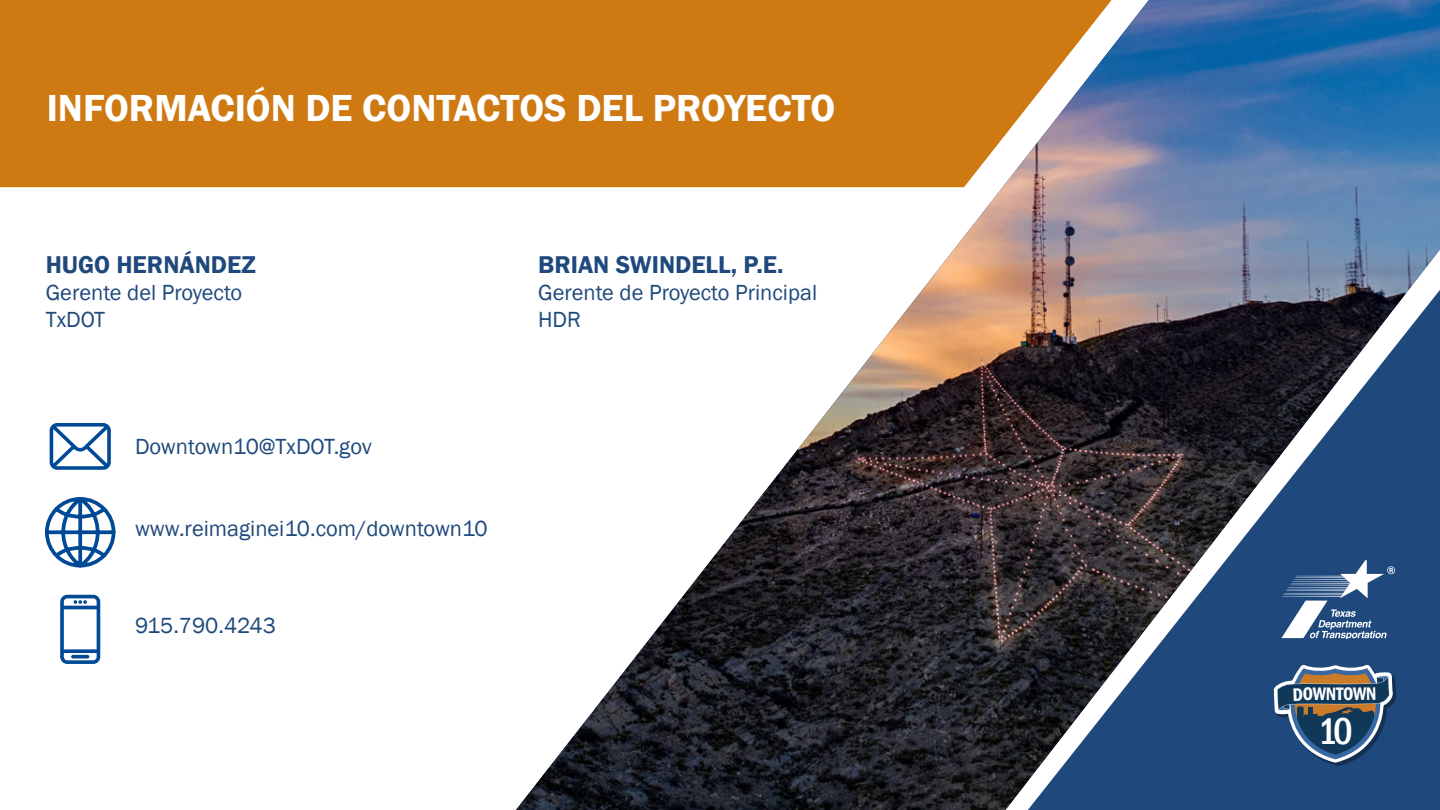
<style>
.page{position:relative;width:1440px;height:810px;background:#fff}
.page>*{position:absolute;margin:0;border:0;box-sizing:border-box;transform-origin:0 0}
.t1{font:600 38.75px "Franklin Gothic";color:#fff}
.t2{font:500 condensed 38.5px "Franklin Gothic";color:#fff}
.t3{font:600 25px "Franklin Gothic";color:#1f497d}
.t4{font:22.5px "Franklin Gothic";color:#1f497d}
.t5{font:600 condensed 18.62px "Franklin Gothic";color:#fff}
</style>
<div class="page">
<div style="left:0;top:0;width:516px;height:187px;background:#cf7913"></div>
<svg style="left:50px;top:423px;width:61px;height:47px"></svg>
<svg style="left:60px;top:595px;width:40px;height:69px"></svg>
<svg style="left:45px;top:497px;width:71px;height:71px"></svg>
<img style="left:516px;top:0;width:924px;height:810px">
<svg style="left:1028px;top:290px;width:412px;height:520px"></svg>
<svg style="left:1281px;top:560px;width:114px;height:78px"></svg>
<svg style="left:1271px;top:663px;width:124px;height:102px"></svg>
<p class="t1" style="left:47px;top:84px;width:790px">INFORMACIÓN DE CONTACTOS DEL PROYECTO</p>
<p class="t3" style="left:46px;top:249px;width:212px">HUGO HERNÁNDEZ</p>
<p class="t4" style="left:46px;top:279px;width:198px">Gerente del Proyecto</p>
<p class="t4" style="left:46px;top:306px;width:61px">TxDOT</p>
<p class="t4" style="left:135px;top:432px;width:238px">Downtown10@TxDOT.gov</p>
<p class="t4" style="left:135px;top:514px;width:354px">www.reimaginei10.com/downtown10</p>
<p class="t4" style="left:135px;top:611px;width:142px">915.790.4243</p>
<p class="t3" style="left:538px;top:249px;width:247px">BRIAN SWINDELL, P.E.</p>
<p class="t4" style="left:538px;top:279px;width:281px">Gerente de Proyecto Principal</p>
<p class="t4" style="left:538px;top:306px;width:44px">HDR</p>
<p class="t5" style="left:1313px;top:682px;width:42px">WNTO</p>
<p class="t2" style="left:1318px;top:706px;width:36px">10</p>
</div>
